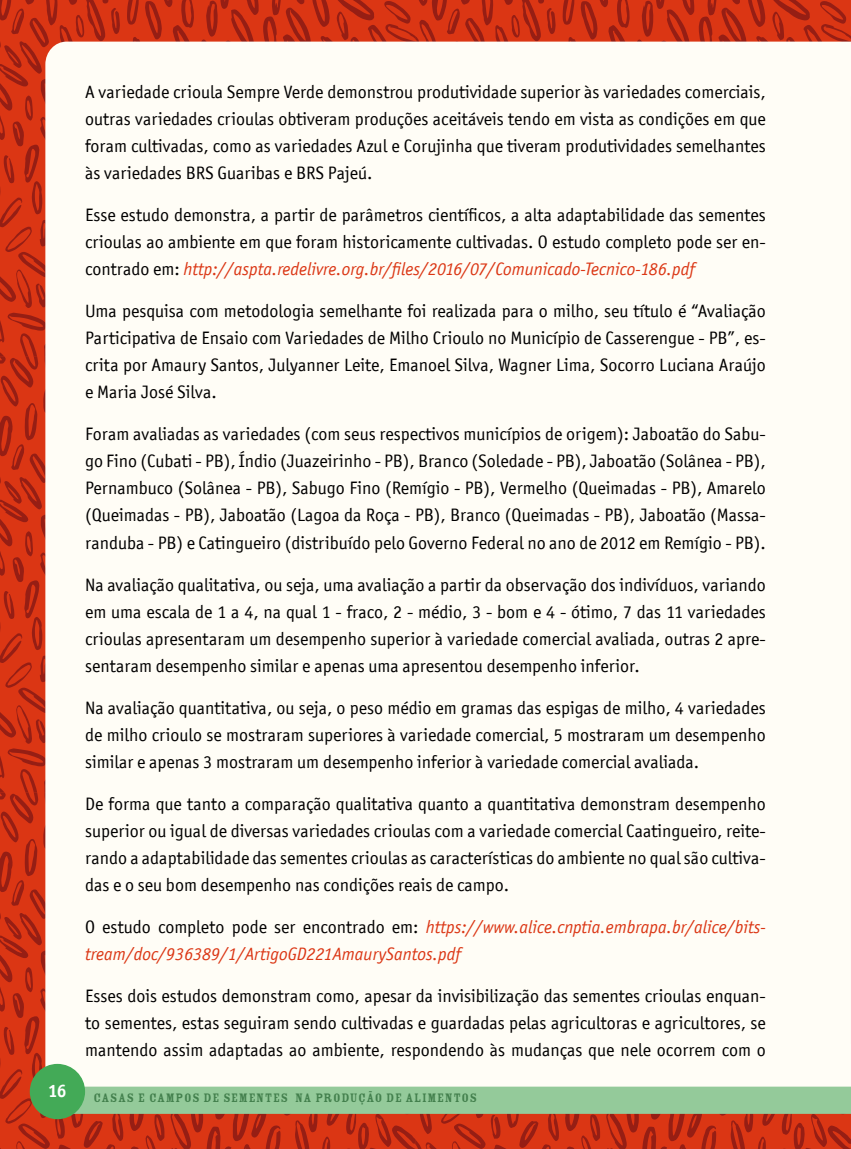
<style>
.page{position:relative;width:851px;height:1149px;background:#fff}
.page>*{position:absolute;margin:0;border:0;box-sizing:border-box;transform-origin:0 0}
.t1{font:18px/27px "Officina San ITC";color:#000;text-align:justify}
.t2{font:italic 18px/27px "Officina San ITC";color:#db3614}
.t3{font:700 18px "Officina San ITC";color:#fff}
.t4{font:13.5px "Rosewood Std Fill";letter-spacing:.05em;color:#43804d}
.s1{font-style:italic;color:#db3614}
.s2{font-style:normal;color:#000}
</style>
<div class="page">
<svg style="left:415px;top:0;width:435px;height:42px;background:#c83116"></svg>
<svg style="left:0;top:0;width:415px;height:356px;background:#c93014"></svg>
<svg style="left:0;top:356px;width:45px;height:436px;background:#c92f14"></svg>
<svg style="left:415px;top:1113px;width:435px;height:35px;background:#c73317"></svg>
<svg style="left:0;top:792px;width:415px;height:356px;background:#c83115"></svg>
<div style="left:45px;top:42px;width:370px;height:1044px;background:#fffdf6"></div>
<div style="left:74px;top:1086px;width:776px;height:27px;background:#94ca9a"></div>
<div style="left:30px;top:1063px;width:55px;height:55px;background:#43aa57;border-radius:50%"></div>
<p class="t3" style="left:48px;top:1078px;width:20px">16</p>
<p class="t1" style="left:85px;top:78px;width:682px">A variedade crioula Sempre Verde demonstrou produtividade superior às variedades comerciais, outras variedades crioulas obtiveram produções aceitáveis tendo em vista as condições em que foram cultivadas, como as variedades Azul e Corujinha que tiveram produtividades semelhantes às variedades BRS Guaribas e BRS Pajeú.</p>
<p class="t1" style="left:85px;top:201px;width:682px">Esse estudo demonstra, a partir de parâmetros científicos, a alta adaptabilidade das sementes crioulas ao ambiente em que foram historicamente cultivadas. O estudo completo pode ser en&shy;contrado em: <span class="s1">http://aspta.redelivre.org.br/files/2016/07/Comunicado-Tecnico-186.pdf</span></p>
<p class="t1" style="left:85px;top:297px;width:682px">Uma pesquisa com metodologia semelhante foi realizada para o milho, seu título é “Avaliação Participativa de Ensaio com Variedades de Milho Crioulo no Município de Casserengue - PB”, es&shy;crita por Amaury Santos, Julyanner Leite, Emanoel Silva, Wagner Lima, Socorro Luciana Araújo e Maria José Silva.</p>
<p class="t1" style="left:85px;top:420px;width:682px">Foram avaliadas as variedades (com seus respectivos municípios de origem): Jaboatão do Sabu&shy;go Fino (Cubati - PB), Índio (Juazeirinho - PB), Branco (Soledade - PB), Jaboatão (Solânea - PB), Pernambuco (Solânea - PB), Sabugo Fino (Remígio - PB), Vermelho (Queimadas - PB), Amarelo (Queimadas - PB), Jaboatão (Lagoa da Roça - PB), Branco (Queimadas - PB), Jaboatão (Massa&shy;randuba - PB) e Catingueiro (distribuído pelo Governo Federal no ano de 2012 em Remígio - PB).</p>
<p class="t1" style="left:85px;top:570px;width:682px">Na avaliação qualitativa, ou seja, uma avaliação a partir da observação dos indivíduos, variando em uma escala de 1 a 4, na qual 1 - fraco, 2 - médio, 3 - bom e 4 - ótimo, 7 das 11 variedades crioulas apresentaram um desempenho superior à variedade comercial avaliada, outras 2 apre&shy;sentaram desempenho similar e apenas uma apresentou desempenho inferior.</p>
<p class="t1" style="left:85px;top:693px;width:682px">Na avaliação quantitativa, ou seja, o peso médio em gramas das espigas de milho, 4 variedades de milho crioulo se mostraram superiores à variedade comercial, 5 mostraram um desempenho similar e apenas 3 mostraram um desempenho inferior à variedade comercial avaliada.</p>
<p class="t1" style="left:85px;top:789px;width:682px">De forma que tanto a comparação qualitativa quanto a quantitativa demonstram desempenho superior ou igual de diversas variedades crioulas com a variedade comercial Caatingueiro, reite&shy;rando a adaptabilidade das sementes crioulas as características do ambiente no qual são cultiva&shy;das e o seu bom desempenho nas condições reais de campo.</p>
<p class="t2" style="left:85px;top:913px;width:682px"><span class="s2">O estudo completo pode ser encontrado em:</span> https://www.alice.cnptia.embrapa.br/alice/bits&shy;tream/doc/936389/1/ArtigoGD221AmaurySantos.pdf</p>
<p class="t1" style="left:85px;top:981px;width:682px">Esses dois estudos demonstram como, apesar da invisibilização das sementes crioulas enquan&shy;to sementes, estas seguiram sendo cultivadas e guardadas pelas agricultoras e agricultores, se mantendo assim adaptadas ao ambiente, respondendo às mudanças que nele ocorrem com o</p>
<p class="t4" style="left:94px;top:1090px;width:385px">CASAS E CAMPOS DE SEMENTES NA PRODUÇÃO DE ALIMENTOS</p>
</div>
